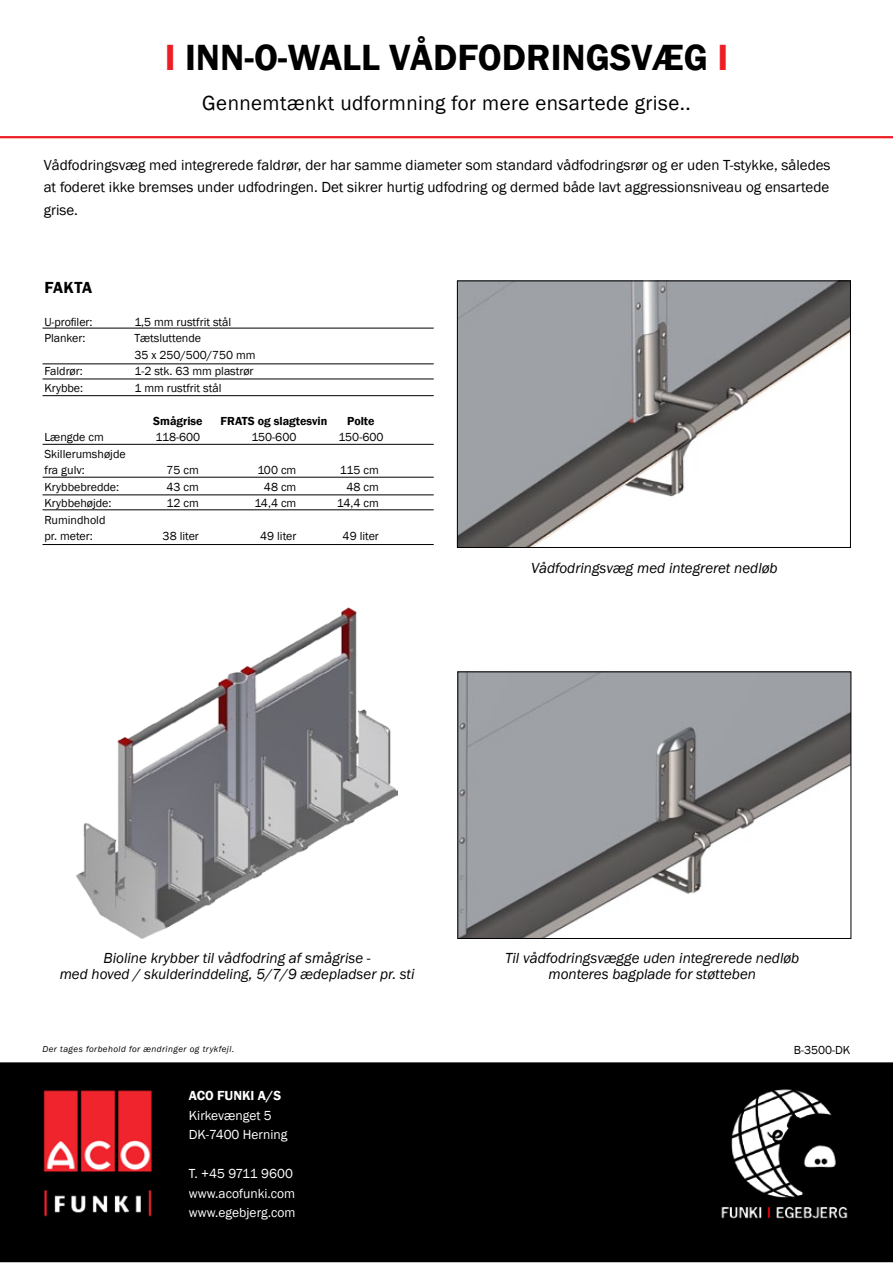
<style>
.page{position:relative;width:893px;height:1263px;background:#fff}
.page>*{position:absolute;margin:0;border:0;box-sizing:border-box;transform-origin:0 0}
.t1{font:600 37.5px "Franklin Gothic";color:#000}
.t2{font:21px "Franklin Gothic";letter-spacing:.02em;color:#000}
.t3{font:600 16.5px "Franklin Gothic";color:#000}
.t4{font:15px/22.5px "Franklin Gothic";color:#000;text-align:justify}
.t5{font:italic 15px/15.8px "Franklin Gothic";color:#000;text-align:center}
.t6{font:13.5px/19.5px "Franklin Gothic";color:#fff}
.t7{font:600 13.5px "Franklin Gothic";color:#fff}
.t8{font:12px/16.5px "Franklin Gothic";color:#000}
.t9{font:600 12px "Franklin Gothic";color:#000}
.t10{font:italic 9px "Franklin Gothic";letter-spacing:.05em;color:#000}
.s1{color:#ed1d24}
</style>
<div class="page">
<div style="left:0;top:1062px;width:893px;height:200px;background:#000"></div>
<img style="left:43px;top:1089px;width:110px;height:130px">
<img style="left:719px;top:1089px;width:131px;height:131px">
<hr style="left:0;top:136px;width:893px;height:2px;background:#ed1d24">
<hr style="left:43px;top:328px;width:391px;height:1px;background:#000">
<hr style="left:43px;top:364px;width:391px;height:1px;background:#000">
<hr style="left:43px;top:379px;width:391px;height:1px;background:#000">
<hr style="left:43px;top:395px;width:391px;height:1px;background:#000">
<hr style="left:43px;top:477px;width:391px;height:1px;background:#000">
<hr style="left:43px;top:495px;width:391px;height:1px;background:#000">
<hr style="left:43px;top:510px;width:391px;height:1px;background:#000">
<hr style="left:43px;top:544px;width:391px;height:1px;background:#000">
<hr style="left:43px;top:444px;width:391px;height:1px;background:#000">
<img style="left:459px;top:283px;width:390px;height:263px">
<div style="left:457px;top:281px;width:394px;height:267px;border:1px solid #000"></div>
<img style="left:460px;top:674px;width:389px;height:263px">
<div style="left:458px;top:672px;width:393px;height:267px;border:1px solid #000"></div>
<img style="left:76px;top:607px;width:322px;height:332px">
<h1 class="t1" style="left:165px;top:34px;width:565px"><span class="s1">I</span> INN-O-WALL VÅDFODRINGSVÆG <span class="s1">I</span></h1>
<h2 class="t2" style="left:202px;top:90px;width:490px">Gennemtænkt udformning for mere ensartede grise..</h2>
<p class="t4" style="left:44px;top:154px;width:788px">Vådfodringsvæg med integrerede faldrør, der har samme diameter som standard vådfodringsrør og er uden T-stykke, således at foderet ikke bremses under udfodringen. Det sikrer hurtig udfodring og dermed både lavt aggressionsniveau og ensartede grise.</p>
<h3 class="t3" style="left:44px;top:277px;width:49px">FAKTA</h3>
<p class="t8" style="left:44px;top:314px;width:50px">U-profiler:</p>
<p class="t8" style="left:134px;top:314px;width:98px">1,5 mm rustfrit stål</p>
<p class="t8" style="left:44px;top:330px;width:43px">Planker:</p>
<p class="t8" style="left:134px;top:330px;width:123px">Tætsluttende<br>35 x 250/500/750 mm</p>
<p class="t8" style="left:44px;top:363px;width:40px">Faldrør:</p>
<p class="t8" style="left:134px;top:363px;width:121px">1-2 stk. 63 mm plastrør</p>
<p class="t8" style="left:44px;top:380px;width:40px">Krybbe:</p>
<p class="t8" style="left:134px;top:380px;width:89px">1 mm rustfrit stål</p>
<p class="t9" style="left:153px;top:413px;width:51px">Smågrise</p>
<p class="t9" style="left:221px;top:413px;width:108px">FRATS og slagtesvin</p>
<p class="t9" style="left:347px;top:413px;width:29px">Polte</p>
<p class="t8" style="left:44px;top:429px;width:61px">Længde cm</p>
<p class="t8" style="left:155px;top:429px;width:46px">118-600</p>
<p class="t8" style="left:251px;top:429px;width:47px">150-600</p>
<p class="t8" style="left:338px;top:429px;width:47px">150-600</p>
<p class="t8" style="left:44px;top:446px;width:83px">Skillerumshøjde fra gulv:</p>
<p class="t8" style="left:166px;top:462px;width:34px">75 cm</p>
<p class="t8" style="left:257px;top:462px;width:41px">100 cm</p>
<p class="t8" style="left:340px;top:462px;width:41px">115 cm</p>
<p class="t8" style="left:44px;top:479px;width:76px">Krybbebredde:</p>
<p class="t8" style="left:166px;top:479px;width:34px">43 cm</p>
<p class="t8" style="left:264px;top:479px;width:34px">48 cm</p>
<p class="t8" style="left:346px;top:479px;width:34px">48 cm</p>
<p class="t8" style="left:44px;top:495px;width:69px">Krybbehøjde:</p>
<p class="t8" style="left:166px;top:495px;width:34px">12 cm</p>
<p class="t8" style="left:254px;top:495px;width:44px">14,4 cm</p>
<p class="t8" style="left:337px;top:495px;width:44px">14,4 cm</p>
<p class="t8" style="left:44px;top:512px;width:63px">Rumindhold pr. meter:</p>
<p class="t8" style="left:163px;top:528px;width:38px">38 liter</p>
<p class="t8" style="left:260px;top:528px;width:38px">49 liter</p>
<p class="t8" style="left:343px;top:528px;width:38px">49 liter</p>
<p class="t5" style="left:531px;top:560px;width:248px">Vådfodringsvæg med integreret nedløb</p>
<p class="t5" style="left:60px;top:950px;width:356px">Bioline krybber til vådfodring af smågrise -<br>med hoved / skulderinddeling, 5/7/9 ædepladser pr. sti</p>
<p class="t5" style="left:505px;top:950px;width:296px">Til vådfodringsvægge uden integrerede nedløb monteres bagplade for støtteben</p>
<p class="t10" style="left:43px;top:1043px;width:193px">Der tages forbehold for ændringer og trykfejl.</p>
<p class="t8" style="left:794px;top:1042px;width:58px">B-3500-DK</p>
<p class="t7" style="left:189px;top:1087px;width:94px">ACO FUNKI A/S</p>
<p class="t6" style="left:189px;top:1106px;width:100px">Kirkevænget 5<br>DK-7400 Herning</p>
<p class="t6" style="left:189px;top:1164px;width:108px">T. +45 9711 9600 www.acofunki.com www.egebjerg.com</p>
</div>
